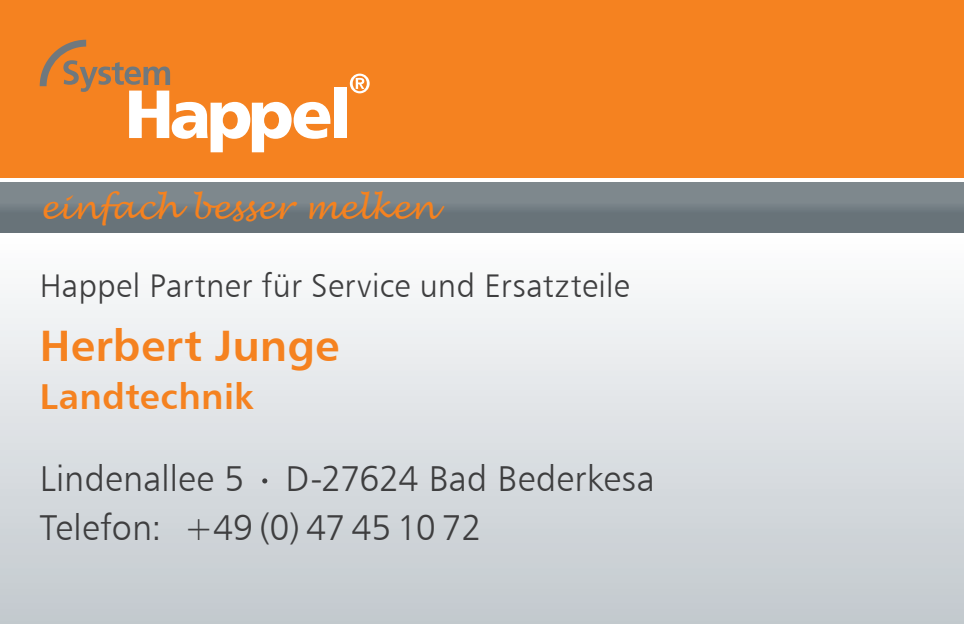
<style>
.page{position:relative;width:964px;height:624px;background:#fff}
.page>*{position:absolute;margin:0;border:0;box-sizing:border-box;transform-origin:0 0}
.t1{font:44px "Humanist 777 BT Bold B";letter-spacing:.005em;color:#f58220}
.t2{font:36px/48px "Humanist 777 BT Light B";letter-spacing:.005em;color:#3e3e3f}
.t3{font:36px "Humanist 777 BT Bold B";letter-spacing:.01em;color:#f58220}
.t4{font:32.8px "Humanist 777 BT Light B";letter-spacing:.015em;color:#3e3e3f}
.t5{font:italic 32.4px "Lucida Handwriting";letter-spacing:-.005em;color:#f58220}
</style>
<div class="page">
<div style="left:0;top:232px;width:964px;height:392px;background:linear-gradient(to bottom,#fefefe,#c1c8cd)"></div>
<div style="left:0;top:183px;width:964px;height:49px;background:#737e84"></div>
<div style="left:0;top:0;width:964px;height:177px;background:#f58220"></div>
<div style="left:334px;top:87px;width:12px;height:51px;background:#fff"></div>
<svg style="left:40px;top:40px;width:290px;height:112px"></svg>
<svg style="left:350px;top:74px;width:20px;height:19px"></svg>
<svg style="left:262px;top:478px;width:5px;height:5px"></svg>
<p class="t5" style="left:40px;top:188px;width:398px">einfach besser melken</p>
<p class="t4" style="left:40px;top:265px;width:592px">Happel Partner für Service und Ersatzteile</p>
<p class="t1" style="left:40px;top:318px;width:301px">Herbert Junge</p>
<p class="t3" style="left:40px;top:374px;width:216px">Landtechnik</p>
<p class="t2" style="left:40px;top:454px;width:616px">Lindenallee 5 D-27624 Bad Bederkesa<br>Telefon: +49 (0) 47 45 10 72</p>
</div>
